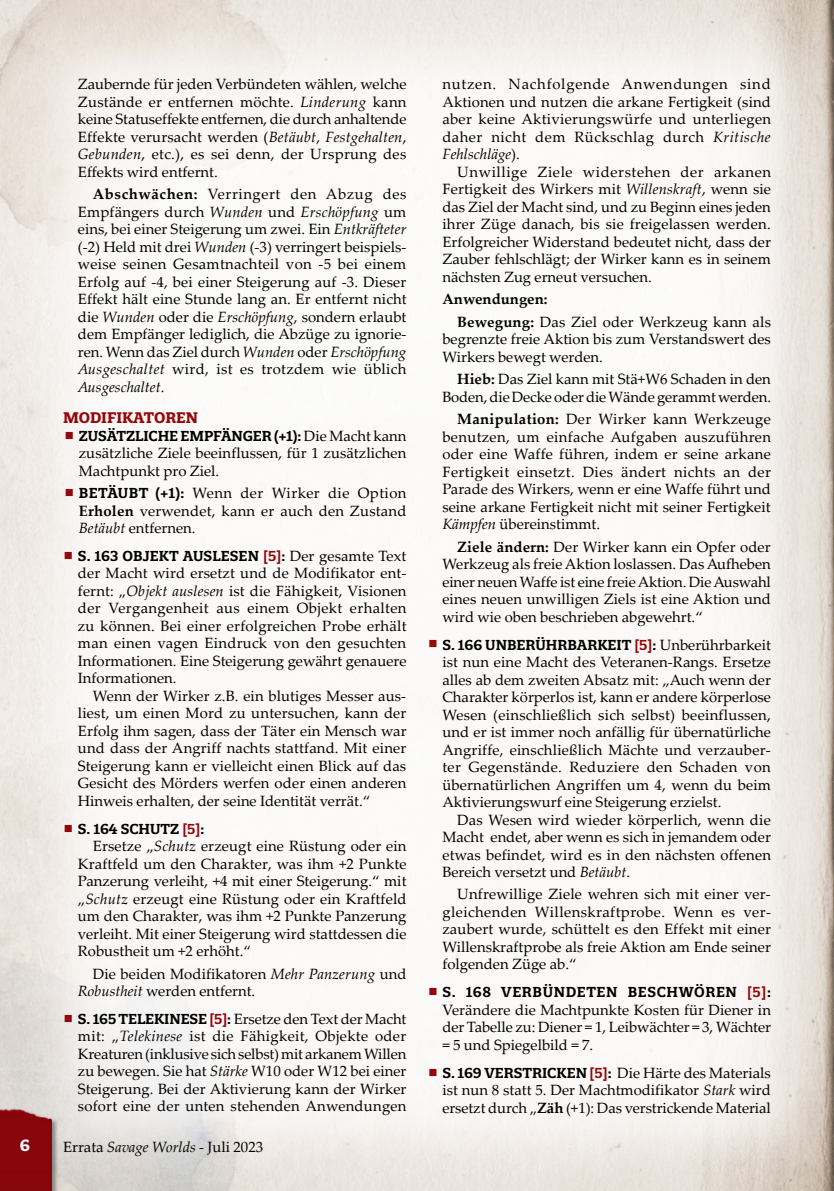
<style>
.page{position:relative;width:834px;height:1191px;background:#fff}
.page>*{position:absolute;margin:0;border:0;box-sizing:border-box;transform-origin:0 0}
.t1{font:700 15.75px "Quatro Slab";color:#fff}
.t2{font:14.88px/17.5px "Palatino Linotype";color:#000;text-align:justify}
.t3{font:700 14.88px "Quatro Slab";color:#94070a}
.t4{font:600 14px "Quatro Slab";color:#000}
.t5{font:600 14px "Quatro Slab";letter-spacing:.045em;color:#000}
.s1{font-style:italic}
.s2{font-weight:700}
.s3{font-family:"Palatino Linotype";font-weight:400;font-size:14.88px}
.s4{font-family:"Quatro Slab";font-weight:600;font-size:14px}
.s5{color:#94070a}
.s6{font-family:"Quatro Slab";font-weight:600;font-size:14px;color:#94070a}
</style>
<div class="page">
<img style="left:0;top:0;width:833px;height:1191px">
<div style="left:0;top:1102px;width:58px;height:89px;background:#000;opacity:.35"></div>
<img style="left:0;top:1102px;width:52px;height:89px">
<svg style="left:66px;top:431px;width:7px;height:7px"></svg>
<svg style="left:66px;top:489px;width:7px;height:7px"></svg>
<svg style="left:65px;top:551px;width:7px;height:8px"></svg>
<svg style="left:65px;top:824px;width:7px;height:7px"></svg>
<svg style="left:65px;top:1014px;width:7px;height:8px"></svg>
<svg style="left:429px;top:640px;width:7px;height:7px"></svg>
<svg style="left:429px;top:988px;width:7px;height:7px"></svg>
<svg style="left:429px;top:1068px;width:7px;height:8px"></svg>
<p class="t2" style="left:78px;top:75px;width:330px">Zaubernde für jeden Verbündeten wählen, welche Zustände er entfernen möchte. <span class="s1">Linderung</span> kann keine Statuseffekte entfernen, die durch anhaltende Effekte verursacht werden (<span class="s1">Betäubt</span>, <span class="s1">Festgehalten</span>, <span class="s1">Gebunden</span>, etc.), es sei denn, der Ursprung des Effekts wird entfernt.</p>
<p class="t2" style="left:78px;top:185px;width:330px;text-indent:15px"><span class="s2">Abschwächen:</span> Verringert den Abzug des Empfängers durch <span class="s1">Wunden</span> und <span class="s1">Erschöpfung</span> um eins, bei einer Steigerung um zwei. Ein <span class="s1">Entkräfteter </span>(-2) Held mit drei <span class="s1">Wunden</span> (-3) verringert beispiels&shy;weise seinen Gesamtnachteil von -5 bei einem Erfolg auf -4, bei einer Steigerung auf -3. Dieser Effekt hält eine Stunde lang an. Er entfernt nicht die <span class="s1">Wunden</span> oder die <span class="s1">Erschöpfung</span>, sondern erlaubt dem Empfänger lediglich, die Abzüge zu ignorie&shy;ren. Wenn das Ziel durch <span class="s1">Wunden</span> oder <span class="s1">Erschöpfung Ausgeschaltet</span> wird, ist es trotzdem wie üblich <span class="s1">Ausgeschaltet</span>.</p>
<p class="t3" style="left:63px;top:408px;width:136px">MODIFIKATOREN</p>
<p class="t4" style="left:79px;top:427px;width:329px">ZUSÄTZLICHE EMPFÄNGER (+1): <span class="s3">Die Macht kann</span></p>
<p class="t2" style="left:79px;top:444px;width:329px">zusätzliche Ziele beeinflussen, für 1 zusätzlichen<br>Machtpunkt pro Ziel.</p>
<p class="t2" style="left:79px;top:483px;width:329px"><span class="s4">BETÄUBT (+1):</span> Wenn der Wirker die Option <span class="s2">Erholen</span> verwendet, kann er auch den Zustand <span class="s1">Betäubt</span> entfernen.</p>
<p class="t4" style="left:78px;top:547px;width:330px">S. 163 OBJEKT AUSLESEN <span class="s5">[5]</span>: <span class="s3">Der gesamte Text</span></p>
<p class="t2" style="left:78px;top:564px;width:330px">der Macht wird ersetzt und de Modifikator ent&shy;fernt: „<span class="s1">Objekt auslesen</span> ist die Fähigkeit, Visionen der Vergangenheit aus einem Objekt erhalten zu können. Bei einer erfolgreichen Probe erhält man einen vagen Eindruck von den gesuchten Informationen. Eine Steigerung gewährt genauere Informationen.</p>
<p class="t2" style="left:78px;top:686px;width:330px;text-indent:15px">Wenn der Wirker z.B. ein blutiges Messer aus&shy;liest, um einen Mord zu untersuchen, kann der Erfolg ihm sagen, dass der Täter ein Mensch war und dass der Angriff nachts stattfand. Mit einer Steigerung kann er vielleicht einen Blick auf das Gesicht des Mörders werfen oder einen anderen Hinweis erhalten, der seine Identität verrät.“</p>
<p class="t4" style="left:78px;top:819px;width:128px">S. 164 SCHUTZ <span class="s5">[5]</span>:</p>
<p class="t2" style="left:78px;top:836px;width:330px;text-indent:15px">Ersetze „<span class="s1">Schutz</span> erzeugt eine Rüstung oder ein Kraftfeld um den Charakter, was ihm +2 Punkte Panzerung verleiht, +4 mit einer Steigerung.“ mit „<span class="s1">Schutz</span> erzeugt eine Rüstung oder ein Kraftfeld um den Charakter, was ihm +2 Punkte Panzerung verleiht. Mit einer Steigerung wird stattdessen die Robustheit um +2 erhöht.“</p>
<p class="t2" style="left:78px;top:964px;width:330px;text-indent:15px">Die beiden Modifikatoren <span class="s1">Mehr Panzerung</span> und<br><span class="s1">Robustheit</span> werden entfernt.</p>
<p class="t2" style="left:78px;top:1009px;width:330px"><span class="s4">S. 165 TELEKINESE</span> <span class="s6">[5]</span><span class="s4">:</span> Ersetze den Text der Macht mit: „<span class="s1">Telekinese</span> ist die Fähigkeit, Objekte oder Kreaturen (inklusive sich selbst) mit arkanem Willen zu bewegen. Sie hat <span class="s1">Stärke</span> W10 oder W12 bei einer Steigerung. Bei der Aktivierung kann der Wirker sofort eine der unten stehenden Anwendungen</p>
<p class="t1" style="left:20px;top:1135px;width:12px">6</p>
<p class="t2" style="left:63px;top:1137px;width:202px">Errata <span class="s1">Savage Worlds</span> - Juli 2023</p>
<p class="t2" style="left:442px;top:75px;width:330px">nutzen. Nachfolgende Anwendungen sind Aktionen und nutzen die arkane Fertigkeit (sind aber keine Aktivierungswürfe und unterliegen daher nicht dem Rückschlag durch <span class="s1">Kritische Fehlschläge</span>).</p>
<p class="t2" style="left:442px;top:162px;width:330px;text-indent:15px">Unwillige Ziele widerstehen der arkanen Fertigkeit des Wirkers mit <span class="s1">Willenskraft</span>, wenn sie das Ziel der Macht sind, und zu Beginn eines jeden ihrer Züge danach, bis sie freigelassen werden.<br>Erfolgreicher Widerstand bedeutet nicht, dass der Zauber fehlschlägt; der Wirker kann es in seinem nächsten Zug erneut versuchen.</p>
<p class="t2" style="left:457px;top:287px;width:315px;line-height:22.4px;text-indent:-15px"><span class="s2">Anwendungen:<br>Bewegung:</span> Das Ziel oder Werkzeug kann als</p>
<p class="t2" style="left:442px;top:330px;width:330px">begrenzte freie Aktion bis zum Verstandswert des<br>Wirkers bewegt werden.</p>
<p class="t2" style="left:442px;top:370px;width:330px;text-align:right"><span class="s2">Hieb:</span> Das Ziel kann mit Stä+W6 Schaden in den<br>Boden, die Decke oder die Wände gerammt werden.</p>
<p class="t2" style="left:442px;top:410px;width:330px;text-indent:15px"><span class="s2">Manipulation:</span> Der Wirker kann Werkzeuge benutzen, um einfache Aufgaben auszuführen oder eine Waffe führen, indem er seine arkane Fertigkeit einsetzt. Dies ändert nichts an der Parade des Wirkers, wenn er eine Waffe führt und seine arkane Fertigkeit nicht mit seiner Fertigkeit <span class="s1">Kämpfen</span> übereinstimmt.</p>
<p class="t2" style="left:442px;top:537px;width:330px;text-indent:15px"><span class="s2">Ziele ändern:</span> Der Wirker kann ein Opfer oder Werkzeug als freie Aktion loslassen. Das Aufheben einer neuen Waffe ist eine freie Aktion. Die Auswahl eines neuen unwilligen Ziels ist eine Aktion und wird wie oben beschrieben abgewehrt.“</p>
<p class="t4" style="left:442px;top:635px;width:330px">S. 166 UNBERÜHRBARKEIT <span class="s5">[5]</span>: <span class="s3">Unberührbarkeit</span></p>
<p class="t2" style="left:442px;top:652px;width:330px">ist nun eine Macht des Veteranen-Rangs. Ersetze alles ab dem zweiten Absatz mit: „Auch wenn der Charakter körperlos ist, kann er andere körperlose Wesen (einschließlich sich selbst) beeinflussen, und er ist immer noch anfällig für übernatürliche Angriffe, einschließlich Mächte und verzauber&shy;ter Gegenstände. Reduziere den Schaden von übernatürlichen Angriffen um 4, wenn du beim Aktivierungswurf eine Steigerung erzielst.</p>
<p class="t2" style="left:442px;top:810px;width:330px;text-indent:15px">Das Wesen wird wieder körperlich, wenn die Macht endet, aber wenn es sich in jemandem oder etwas befindet, wird es in den nächsten offenen Bereich versetzt und <span class="s1">Betäubt</span>.</p>
<p class="t2" style="left:442px;top:885px;width:330px;text-indent:15px">Unfrewillige Ziele wehren sich mit einer ver&shy;gleichenden Willenskraftprobe. Wenn es ver&shy;zaubert wurde, schüttelt es den Effekt mit einer Willenskraftprobe als freie Aktion am Ende seiner folgenden Züge ab.“</p>
<p class="t5" style="left:442px;top:983px;width:330px">S. 168 VERBÜNDETEN BESCHWÖREN <span class="s5">[5]</span>:</p>
<p class="t2" style="left:442px;top:1000px;width:330px">Verändere die Machtpunkte Kosten für Diener in der Tabelle zu: Diener = 1, Leibwächter = 3, Wächter = 5 und Spiegelbild = 7.</p>
<p class="t2" style="left:442px;top:1063px;width:330px"><span class="s4">S. 169 VERSTRICKEN</span> <span class="s6">[5]</span><span class="s4">:</span> Die Härte des Materials ist nun 8 statt 5. Der Machtmodifikator <span class="s1">Stark</span> wird ersetzt durch „<span class="s2">Zäh</span> (+1): Das verstrickende Material</p>
</div>
